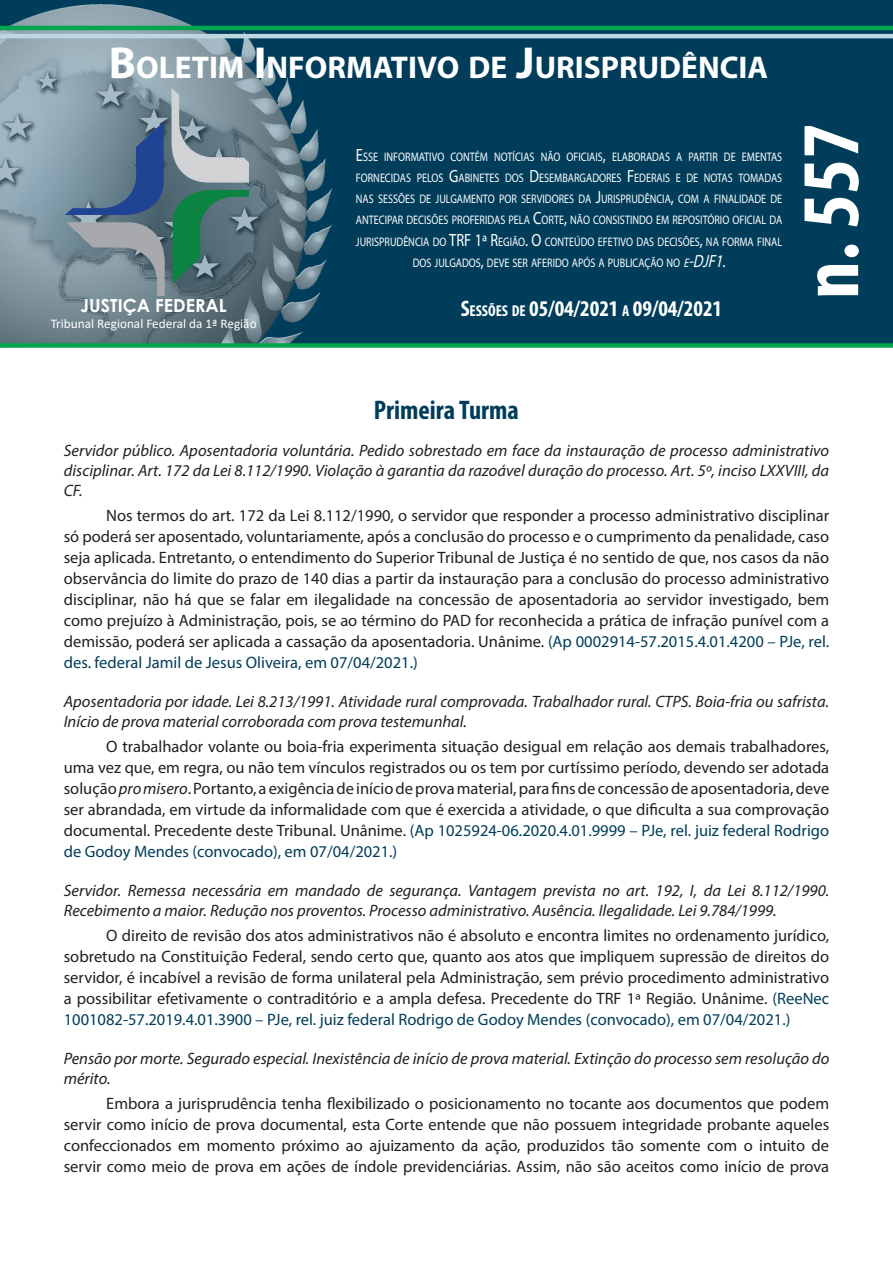
<style>
.page{position:relative;width:893px;height:1263px;background:#fff}
.page>*{position:absolute;margin:0;border:0;box-sizing:border-box;transform-origin:0 0}
.t1{font:700 condensed 82.5px "Myriad Pro";color:#fff}
.t2{font:700 31.5px "Myriad Pro";color:#fff}
.TÍTULO{font:700 condensed 27px "Myriad Pro";color:#003d5a}
.t3{font:700 condensed 22.5px "Myriad Pro";color:#fff}
.t4{font:700 18px "Century Gothic Pro";color:#fff}
.Texto_EMENTA{font:16.5px/21px "Myriad Pro";color:#231f20;text-align:justify}
.Cabeça_EMENTA{font:italic 16.5px/19.8px "Myriad Pro";color:#231f20}
.t5{font:13.2px "Calibri";color:#fff}
.t6{font:12.45px/21.3px "Myriad Pro";color:#fff;text-align:center;scale:.82 1}
.s1{font-size:45px}
.s2{font-size:17.7px}
.s3{font-style:italic}
.s4{font-style:italic;font-size:17.7px}
.s5{font-size:15.75px}
.s6{color:#003d5a}
</style>
<div class="page">
<div style="left:0;top:0;width:893px;height:343px;background:#003d5a"></div>
<img style="left:0;top:4px;width:406px;height:339px">
<hr style="left:0;top:34px;width:893px;height:4px;background:#bed5e2">
<svg style="left:0;top:343px;width:893px;height:5px;background:#0ea558"></svg>
<hr style="left:0;top:26px;width:893px;height:4px;background:#00a54f">
<svg style="left:65px;top:122px;width:99px;height:93px;background:#5a7696"></svg>
<svg style="left:173px;top:190px;width:76px;height:93px;background:#3d7666"></svg>
<svg style="left:66px;top:222px;width:99px;height:74px;background:#86949c"></svg>
<svg style="left:171px;top:88px;width:78px;height:95px;background:#91a0a7"></svg>
<h2 class="t2" style="left:109px;top:47px;width:661px"><span class="s1">B</span>OLETIM <span class="s1">I</span> NFORMATIVO DE <span class="s1">J</span>URISPRUDÊNCIA</h2>
<p class="t6" style="left:356px;top:146px;width:521px"><span class="s2">E</span>SSE INFORMATIVO CONTÉM NOTÍCIAS NÃO OFICIAIS<span class="s2">,</span> ELABORADAS A PARTIR DE EMENTAS FORNECIDAS PELOS <span class="s2">G</span>ABINETES DOS <span class="s2">D</span>ESEMBARGADORES <span class="s2">F</span> EDERAIS E DE NOTAS TOMADAS NAS SESSÕES DE JULGAMENTO POR SERVIDORES DA <span class="s2">J</span>URISPRUDÊNCIA<span class="s2">,</span> COM A FINALIDADE DE ANTECIPAR DECISÕES PROFERIDAS PELA <span class="s2">C</span>ORTE<span class="s2">,</span> NÃO CONSISTINDO EM REPOSITÓRIO OFICIAL DA JURISPRUDÊNCIA DO <span class="s2">TRF 1ª R</span>EGIÃO<span class="s2">. O</span> CONTEÚDO EFETIVO DAS DECISÕES<span class="s2">,</span> NA FORMA FINAL DOS JULGADOS<span class="s2">,</span> DEVE SER AFERIDO APÓS A PUBLICAÇÃO NO <span class="s3">e</span><span class="s4">-DJF1</span><span class="s2">.</span></p>
<p class="t4" style="left:81px;top:294px;width:148px">JUSTIÇA FEDERAL</p>
<h3 class="t3" style="left:461px;top:294px;width:263px">S<span class="s5">ESSÕES DE</span> 05/04/2021 <span class="s5">A</span> 09/04/2021</h3>
<p class="t5" style="left:51px;top:314px;width:207px">Tribunal Regional Federal da 1ª Região</p>
<h1 class="t1" style="left:779px;top:299px;width:177px;rotate:-90deg">n. 557</h1>
<p class="TÍTULO" style="left:374px;top:393px;width:147px">Primeira Turma</p>
<p class="Cabeça_EMENTA" style="left:64px;top:440px;width:767px;text-align:justify">Servidor público. Aposentadoria voluntária. Pedido sobrestado em face da instauração de processo administrativo disciplinar. Art. 172 da Lei 8.112/1990. Violação à garantia da razoável duração do processo. Art. 5º, inciso LXXVIII, da CF.</p>
<p class="Texto_EMENTA" style="left:64px;top:505px;width:767px;text-indent:43px">Nos termos do art. 172 da Lei 8.112/1990, o servidor que responder a processo administrativo disciplinar só poderá ser aposentado, voluntariamente, após a conclusão do processo e o cumprimento da penalidade, caso seja aplicada. Entretanto, o entendimento do Superior Tribunal de Justiça é no sentido de que, nos casos da não observância do limite do prazo de 140 dias a partir da instauração para a conclusão do processo administrativo disciplinar, não há que se falar em ilegalidade na concessão de aposentadoria ao servidor investigado, bem como prejuízo à Administração, pois, se ao término do PAD for reconhecida a prática de infração punível com a demissão, poderá ser aplicada a cassação da aposentadoria. Unânime. <span class="s6">(Ap 0002914-57.2015.4.01.4200 – PJe, rel. des. federal Jamil de Jesus Oliveira, em 07/04/2021.)</span></p>
<p class="Cabeça_EMENTA" style="left:64px;top:691px;width:767px">Aposentadoria por idade. Lei 8.213/1991. Atividade rural comprovada. Trabalhador rural. CTPS. Boia-fria ou safrista.<br>Início de prova material corroborada com prova testemunhal.</p>
<p class="Texto_EMENTA" style="left:64px;top:736px;width:767px;text-indent:43px">O trabalhador volante ou boia-fria experimenta situação desigual em relação aos demais trabalhadores, uma vez que, em regra, ou não tem vínculos registrados ou os tem por curtíssimo período, devendo ser adotada solução <span class="s3">pro misero</span>. Portanto, a exigência de início de prova material, para fins de concessão de aposentadoria, deve ser abrandada, em virtude da informalidade com que é exercida a atividade, o que dificulta a sua comprovação documental. Precedente deste Tribunal. Unânime. <span class="s6">(Ap 1025924-06.2020.4.01.9999 – PJe, rel. juiz federal Rodrigo de Godoy Mendes (convocado), em 07/04/2021.)</span></p>
<p class="Cabeça_EMENTA" style="left:64px;top:880px;width:767px">Servidor. Remessa necessária em mandado de segurança. Vantagem prevista no art. 192, I, da Lei 8.112/1990.<br>Recebimento a maior. Redução nos proventos. Processo administrativo. Ausência. Ilegalidade. Lei 9.784/1999.</p>
<p class="Texto_EMENTA" style="left:64px;top:925px;width:767px;text-indent:43px">O direito de revisão dos atos administrativos não é absoluto e encontra limites no ordenamento jurídico, sobretudo na Constituição Federal, sendo certo que, quanto aos atos que impliquem supressão de direitos do servidor, é incabível a revisão de forma unilateral pela Administração, sem prévio procedimento administrativo a possibilitar efetivamente o contraditório e a ampla defesa. Precedente do TRF 1ª Região. Unânime. <span class="s6">(ReeNec 1001082-57.2019.4.01.3900 – PJe, rel. juiz federal Rodrigo de Godoy Mendes (convocado), em 07/04/2021.)</span></p>
<p class="Cabeça_EMENTA" style="left:64px;top:1048px;width:767px">Pensão por morte. Segurado especial. Inexistência de início de prova material. Extinção do processo sem resolução do mérito.</p>
<p class="Texto_EMENTA" style="left:64px;top:1093px;width:767px;text-indent:43px">Embora a jurisprudência tenha flexibilizado o posicionamento no tocante aos documentos que podem servir como início de prova documental, esta Corte entende que não possuem integridade probante aqueles confeccionados em momento próximo ao ajuizamento da ação, produzidos tão somente com o intuito de servir como meio de prova em ações de índole previdenciárias. Assim, não são aceitos como início de prova</p>
</div>
